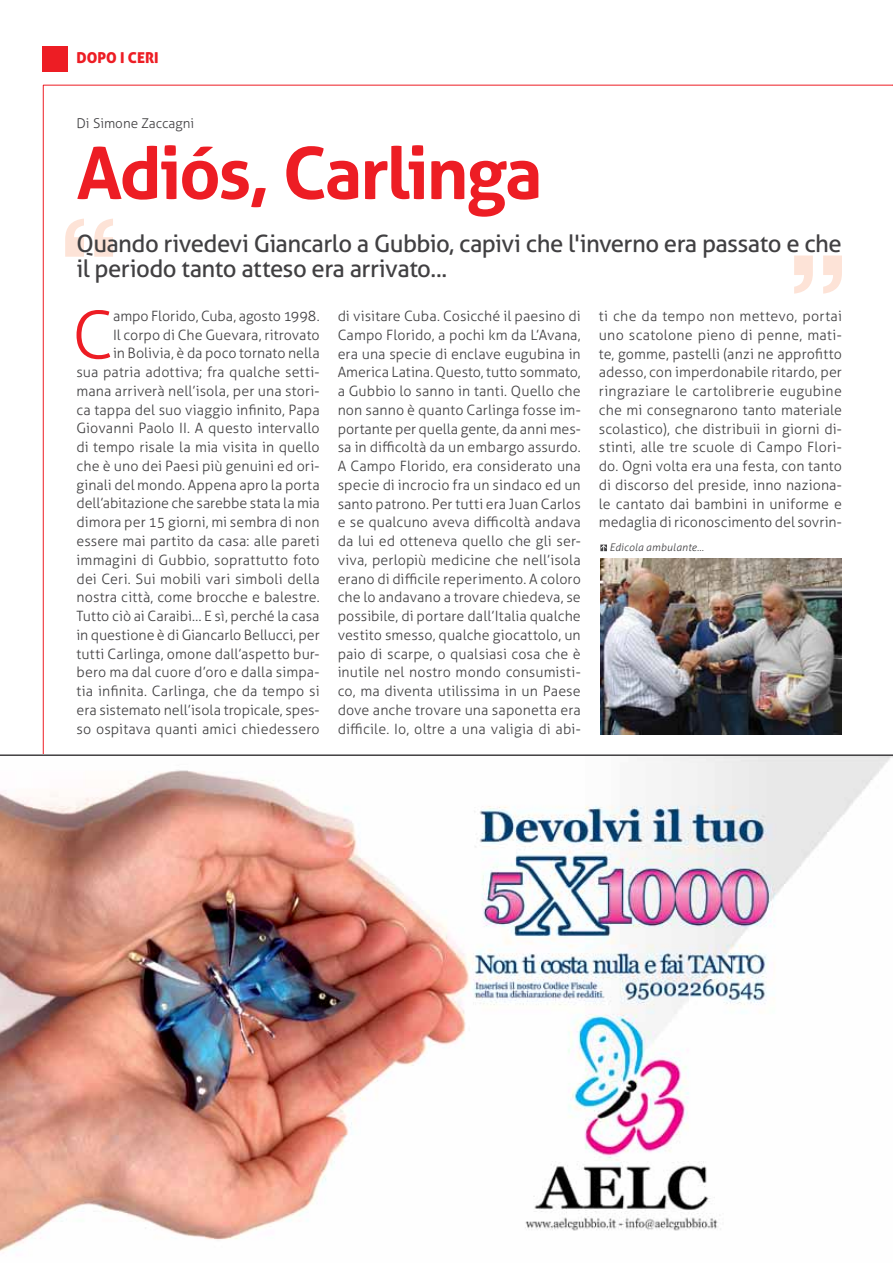
<style>
.page{position:relative;width:893px;height:1263px;background:#fff}
.page>*{position:absolute;margin:0;border:0;box-sizing:border-box;transform-origin:0 0}
.t1{font:700 72px "Aller";letter-spacing:-.035em;color:#ed1d24}
.t2{font:300 66.3px "Aller";color:#ed1d24}
.t3{font:24px/25.5px "Aller";letter-spacing:-.025em;color:#414042}
.t4{font:15px "Aller Display";color:#ed1d24}
.t5{font:300 14.25px/18.8px "Aller";letter-spacing:.005em;color:#414042;text-align:justify}
.t6{font:300 13.5px "Aller";color:#414042}
.t7{font:italic 300 10.5px "Aller";letter-spacing:.015em;color:#414042}
</style>
<div class="page">
<svg style="left:794px;top:255px;width:48px;height:39px"></svg>
<svg style="left:65px;top:219px;width:48px;height:38px"></svg>
<img style="left:600px;top:558px;width:242px;height:177px">
<svg style="left:600px;top:545px;width:7px;height:6px"></svg>
<div style="left:43px;top:47px;width:25px;height:25px;background:#ed1d24"></div>
<img style="left:0;top:756px;width:893px;height:496px">
<hr style="left:0;top:754px;width:893px;height:2px;background:#414042">
<p class="t4" style="left:77px;top:49px;width:84px">DOPO I CERI</p>
<p class="t6" style="left:77px;top:115px;width:119px">Di Simone Zaccagni</p>
<h1 class="t1" style="left:77px;top:129px;width:467px">Adiós, Carlinga</h1>
<h3 class="t3" style="left:77px;top:230px;width:767px">Quando rivedevi Giancarlo a Gubbio, capivi che l'inverno era passato e che il periodo tanto atteso era arrivato...</h3>
<h2 class="t2" style="left:72px;top:295px;width:42px">C</h2>
<p class="t5" style="left:77px;top:306px;width:245px;text-align:right">ampo Florido, Cuba, agosto 1998.<br>Il corpo di Che Guevara, ritrovato<br>in Bolivia, è da poco tornato nella<br>sua patria adottiva; fra qualche setti&shy;mana arriverà nell’isola, per una stori&shy;ca tappa del suo viaggio infinito, Papa Giovanni Paolo II. A questo intervallo di tempo risale la mia visita in quello che è uno dei Paesi più genuini ed ori&shy;ginali del mondo. Appena apro la porta dell’abitazione che sarebbe stata la mia dimora per 15 giorni, mi sembra di non essere mai partito da casa: alle pareti immagini di Gubbio, soprattutto foto dei Ceri. Sui mobili vari simboli della nostra città, come brocche e balestre.<br>Tutto ciò ai Caraibi… E sì, perché la casa in questione è di Giancarlo Bellucci, per tutti Carlinga, omone dall’aspetto bur&shy;bero ma dal cuore d’oro e dalla simpa&shy;tia infinita. Carlinga, che da tempo si era sistemato nell’isola tropicale, spes&shy;so ospitava quanti amici chiedessero</p>
<p class="t5" style="left:338px;top:307px;width:245px">di visitare Cuba. Cosicché il paesino di Campo Florido, a pochi km da L’Avana, era una specie di enclave eugubina in America Latina. Questo, tutto sommato, a Gubbio lo sanno in tanti. Quello che non sanno è quanto Carlinga fosse im&shy;portante per quella gente, da anni mes&shy;sa in difficoltà da un embargo assurdo.<br>A Campo Florido, era considerato una specie di incrocio fra un sindaco ed un santo patrono. Per tutti era Juan Carlos e se qualcuno aveva difficoltà andava da lui ed otteneva quello che gli ser&shy;viva, perlopiù medicine che nell’isola erano di difficile reperimento. A coloro che lo andavano a trovare chiedeva, se possibile, di portare dall’Italia qualche vestito smesso, qualche giocattolo, un paio di scarpe, o qualsiasi cosa che è inutile nel nostro mondo consumisti&shy;co, ma diventa utilissima in un Paese dove anche trovare una saponetta era difficile. Io, oltre a una valigia di abi-</p>
<p class="t5" style="left:599px;top:307px;width:245px">ti che da tempo non mettevo, portai uno scatolone pieno di penne, mati&shy;te, gomme, pastelli (anzi ne approfitto adesso, con imperdonabile ritardo, per ringraziare le cartolibrerie eugubine che mi consegnarono tanto materiale scolastico), che distribuii in giorni di&shy;stinti, alle tre scuole di Campo Flori&shy;do. Ogni volta era una festa, con tanto di discorso del preside, inno naziona&shy;le cantato dai bambini in uniforme e medaglia di riconoscimento del sovrin-</p>
<p class="t7" style="left:609px;top:541px;width:96px">Edicola ambulante...</p>
</div>
